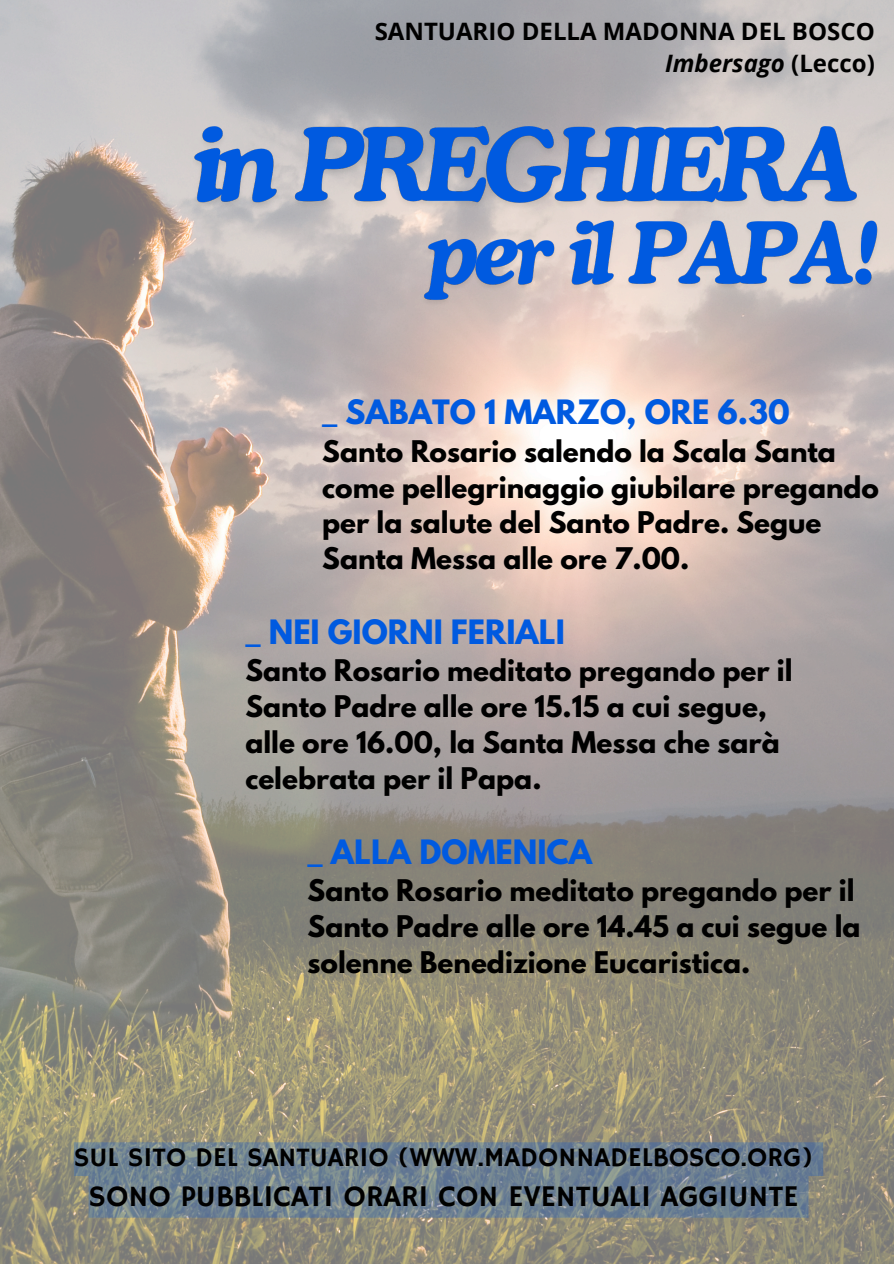
<style>
.page{position:relative;width:894px;height:1264px;background:#fff}
.page>*{position:absolute;margin:0;border:0;box-sizing:border-box;transform-origin:0 0}
.t1{font:30px "Hammersmith One";color:#000}
.t2{font:700 29.7px "League Spartan";color:#005ae0}
.t3{font:27px "Hammersmith One";color:#000}
.t4{font:700 26.4px/35.8px "League Spartan";color:#000}
.t5{font:700 24px "Open Sans";color:#000}
.t6{font:italic 700 24px "Open Sans";color:#000}
.s1{font-style:normal}
</style>
<div class="page">
<img style="left:0;top:0;width:893px;height:1263px">
<img style="left:185px;top:103px;width:681px;height:122px">
<img style="left:417px;top:201px;width:469px;height:111px">
<svg style="left:74px;top:1142px;width:749px;height:75px"></svg>
<p class="t5" style="left:374px;top:14px;width:501px">SANTUARIO DELLA MADONNA DEL BOSCO</p>
<p class="t6" style="left:665px;top:47px;width:211px">Imbersago <span class="s1">(Lecco)</span></p>
<h4 class="t2" style="left:322px;top:397px;width:469px">_ SABATO 1 MARZO, ORE 6.30</h4>
<h4 class="t4" style="left:322px;top:436px;width:558px">Santo Rosario salendo la Scala Santa come pellegrinaggio giubilare pregando per la salute del Santo Padre. Segue Santa Messa alle ore 7.00.</h4>
<h4 class="t2" style="left:245px;top:617px;width:321px">_ NEI GIORNI FERIALI</h4>
<h4 class="t4" style="left:245px;top:656px;width:548px">Santo Rosario meditato pregando per il Santo Padre alle ore 15.15 a cui segue, alle ore 16.00, la Santa Messa che sarà celebrata per il Papa.</h4>
<h4 class="t2" style="left:307px;top:837px;width:286px">_ ALLA DOMENICA</h4>
<h4 class="t4" style="left:307px;top:876px;width:554px">Santo Rosario meditato pregando per il<br>Santo Padre alle ore 14.45 a cui segue la solenne Benedizione Eucaristica.</h4>
<h3 class="t3" style="left:74px;top:1141px;width:741px">SUL SITO DEL SANTUARIO (WWW.MADONNADELBOSCO.ORG)</h3>
<h3 class="t1" style="left:89px;top:1179px;width:711px">SONO PUBBLICATI ORARI CON EVENTUALI AGGIUNTE</h3>
</div>
